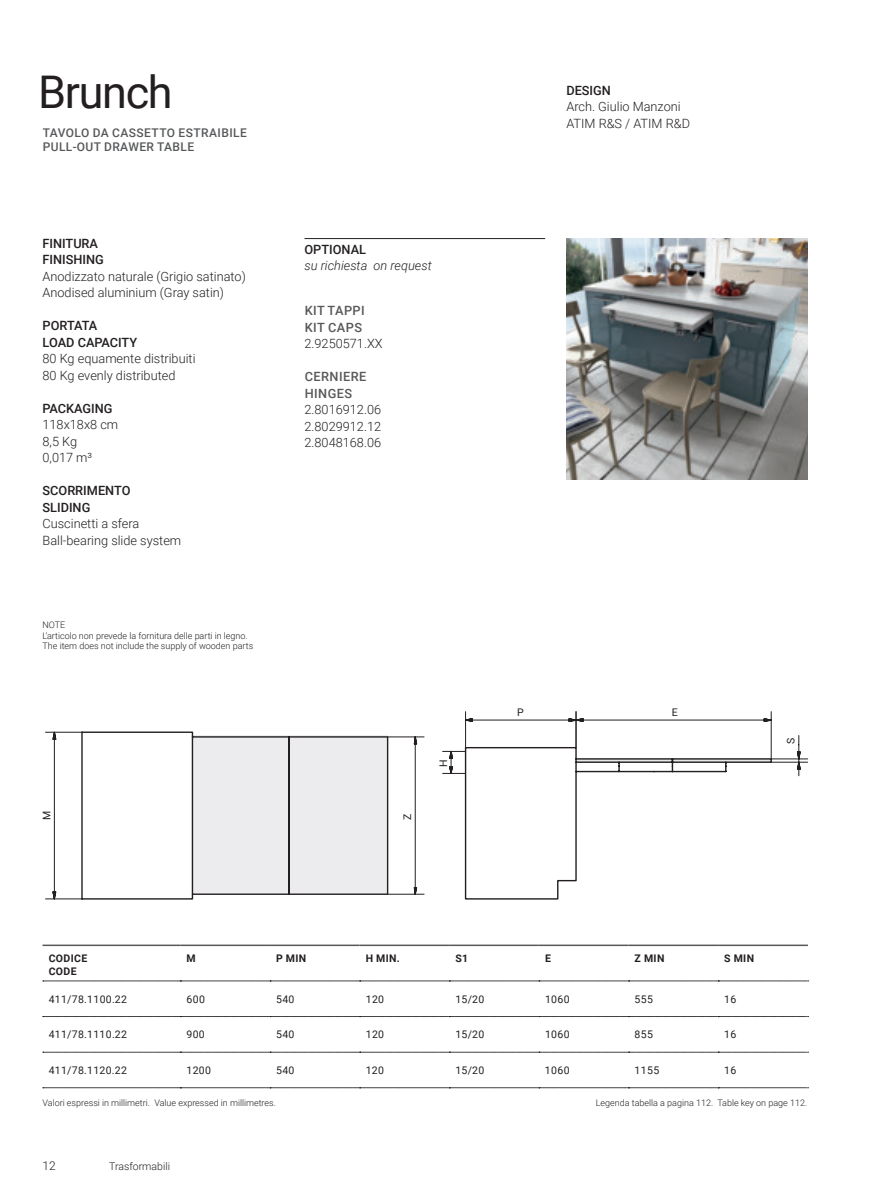
<style>
.page{position:relative;width:893px;height:1191px;background:#fff}
.page>*{position:absolute;margin:0;border:0;box-sizing:border-box;transform-origin:0 0}
.t1{font:45px "Roboto";letter-spacing:-.03em;color:#231f20}
.t2{font:300 12.75px/16.5px "Roboto";color:#231f20}
.t3{font:500 12.75px/16.5px "Roboto";color:#231f20}
.t4{font:500 12.75px/16.5px "Roboto";letter-spacing:.035em;color:#57585a}
.t5{font:italic 300 12.75px "Roboto";color:#231f20}
.t6{font:500 12px/14.4px "Roboto";letter-spacing:.035em;color:#57585a}
.t7{font:300 12px "Roboto";color:#231f20}
.t8{font:10.5px "Roboto";letter-spacing:.035em;color:#231f20}
.t9{font:700 10.5px/12.6px "Roboto";letter-spacing:.035em;color:#231f20}
.t10{font:300 10.5px "Roboto";color:#231f20}
.t11{font:300 9px/10.8px "Roboto";color:#231f20}
</style>
<div class="page">
<svg style="left:43px;top:946px;width:766px;height:35px"></svg>
<svg style="left:43px;top:1016px;width:765px;height:1px"></svg>
<svg style="left:43px;top:1052px;width:765px;height:1px"></svg>
<svg style="left:43px;top:1087px;width:765px;height:1px"></svg>
<hr style="left:43px;top:944px;width:137px;height:2px;background:#57585a">
<hr style="left:180px;top:944px;width:90px;height:2px;background:#57585a">
<hr style="left:270px;top:944px;width:90px;height:2px;background:#57585a">
<hr style="left:360px;top:944px;width:89px;height:2px;background:#57585a">
<hr style="left:449px;top:944px;width:90px;height:2px;background:#57585a">
<hr style="left:539px;top:944px;width:89px;height:2px;background:#57585a">
<hr style="left:628px;top:944px;width:90px;height:2px;background:#57585a">
<hr style="left:718px;top:944px;width:90px;height:2px;background:#57585a">
<img style="left:566px;top:238px;width:242px;height:242px">
<svg style="left:82px;top:731px;width:305px;height:169px"></svg>
<svg style="left:45px;top:731px;width:37px;height:169px"></svg>
<svg style="left:387px;top:735px;width:38px;height:160px"></svg>
<svg style="left:464px;top:776px;width:113px;height:124px"></svg>
<svg style="left:442px;top:711px;width:366px;height:65px"></svg>
<hr style="left:304px;top:238px;width:241px;height:1px;background:#231f20">
<h1 class="t1" style="left:38px;top:61px;width:136px">Brunch</h1>
<p class="t6" style="left:43px;top:125px;width:206px">TAVOLO DA CASSETTO ESTRAIBILE<br>PULL-OUT DRAWER TABLE</p>
<p class="t3" style="left:43px;top:234px;width:63px">FINITURA<br>FINISHING</p>
<p class="t2" style="left:43px;top:267px;width:205px">Anodizzato naturale (Grigio satinato)<br>Anodised aluminium (Gray satin)</p>
<p class="t3" style="left:43px;top:317px;width:96px">PORTATA<br>LOAD CAPACITY</p>
<p class="t2" style="left:43px;top:350px;width:154px">80 Kg equamente distribuiti<br>80 Kg evenly distributed</p>
<p class="t3" style="left:43px;top:399px;width:72px">PACKAGING</p>
<p class="t2" style="left:43px;top:416px;width:77px">118x18x8 cm<br>8,5 Kg<br>0,017 m³</p>
<p class="t3" style="left:43px;top:482px;width:89px">SCORRIMENTO<br>SLIDING</p>
<p class="t2" style="left:43px;top:515px;width:140px">Cuscinetti a sfera<br>Ball-bearing slide system</p>
<p class="t11" style="left:43px;top:619px;width:212px">NOTE<br>L'articolo non prevede la fornitura delle parti in legno.<br>The item does not include the supply of wooden parts</p>
<p class="t3" style="left:304px;top:240px;width:63px">OPTIONAL</p>
<p class="t5" style="left:304px;top:257px;width:129px">su richiesta on request</p>
<p class="t4" style="left:305px;top:302px;width:62px">KIT TAPPI<br>KIT CAPS</p>
<p class="t2" style="left:304px;top:335px;width:80px">2.9250571.XX</p>
<p class="t4" style="left:305px;top:368px;width:63px">CERNIERE<br>HINGES</p>
<p class="t2" style="left:304px;top:401px;width:78px;text-align:justify">2.8016912.06<br>2.8029912.12<br>2.8048168.06</p>
<p class="t8" style="left:436px;top:767px;width:9px;rotate:-90deg">H</p>
<p class="t8" style="left:39px;top:819px;width:11px;rotate:-90deg">M</p>
<p class="t8" style="left:400px;top:819px;width:8px;rotate:-90deg">Z</p>
<p class="t3" style="left:566px;top:81px;width:46px">DESIGN</p>
<p class="t2" style="left:566px;top:98px;width:125px">Arch. Giulio Manzoni<br>ATIM R&amp;S / ATIM R&amp;D</p>
<p class="t8" style="left:517px;top:705px;width:8px">P</p>
<p class="t8" style="left:672px;top:705px;width:7px">E</p>
<p class="t8" style="left:783px;top:743px;width:8px;rotate:-90deg">S</p>
<p class="t9" style="left:49px;top:952px;width:40px">CODICE<br>CODE</p>
<p class="t9" style="left:186px;top:952px;width:11px">M</p>
<p class="t9" style="left:276px;top:952px;width:32px">P MIN</p>
<p class="t9" style="left:366px;top:952px;width:36px">H MIN.</p>
<p class="t9" style="left:455px;top:952px;width:14px">S1</p>
<p class="t9" style="left:545px;top:952px;width:7px">E</p>
<p class="t9" style="left:635px;top:952px;width:31px">Z MIN</p>
<p class="t9" style="left:724px;top:952px;width:31px">S MIN</p>
<p class="t8" style="left:49px;top:991px;width:80px">411/78.1100.22</p>
<p class="t8" style="left:186px;top:991px;width:20px">600</p>
<p class="t8" style="left:276px;top:991px;width:20px">540</p>
<p class="t8" style="left:366px;top:991px;width:20px">120</p>
<p class="t8" style="left:455px;top:991px;width:31px">15/20</p>
<p class="t8" style="left:545px;top:991px;width:26px">1060</p>
<p class="t8" style="left:635px;top:991px;width:20px">555</p>
<p class="t8" style="left:724px;top:991px;width:14px">16</p>
<p class="t8" style="left:49px;top:1027px;width:80px">411/78.1110.22</p>
<p class="t8" style="left:186px;top:1027px;width:20px">900</p>
<p class="t8" style="left:276px;top:1027px;width:20px">540</p>
<p class="t8" style="left:366px;top:1027px;width:20px">120</p>
<p class="t8" style="left:455px;top:1027px;width:31px">15/20</p>
<p class="t8" style="left:545px;top:1027px;width:26px">1060</p>
<p class="t8" style="left:635px;top:1027px;width:20px">855</p>
<p class="t8" style="left:724px;top:1027px;width:14px">16</p>
<p class="t8" style="left:49px;top:1062px;width:80px">411/78.1120.22</p>
<p class="t8" style="left:186px;top:1062px;width:26px">1200</p>
<p class="t8" style="left:276px;top:1062px;width:20px">540</p>
<p class="t8" style="left:366px;top:1062px;width:20px">120</p>
<p class="t8" style="left:455px;top:1062px;width:31px">15/20</p>
<p class="t8" style="left:545px;top:1062px;width:26px">1060</p>
<p class="t8" style="left:635px;top:1062px;width:26px">1155</p>
<p class="t8" style="left:724px;top:1062px;width:14px">16</p>
<p class="t11" style="left:43px;top:1097px;width:235px">Valori espressi in millimetri. Value expressed in millimetres.</p>
<p class="t11" style="left:596px;top:1097px;width:213px">Legenda tabella a pagina 112. Table key on page 112.</p>
<p class="t7" style="left:43px;top:1157px;width:15px">12</p>
<p class="t10" style="left:109px;top:1158px;width:62px">Trasformabili</p>
</div>
